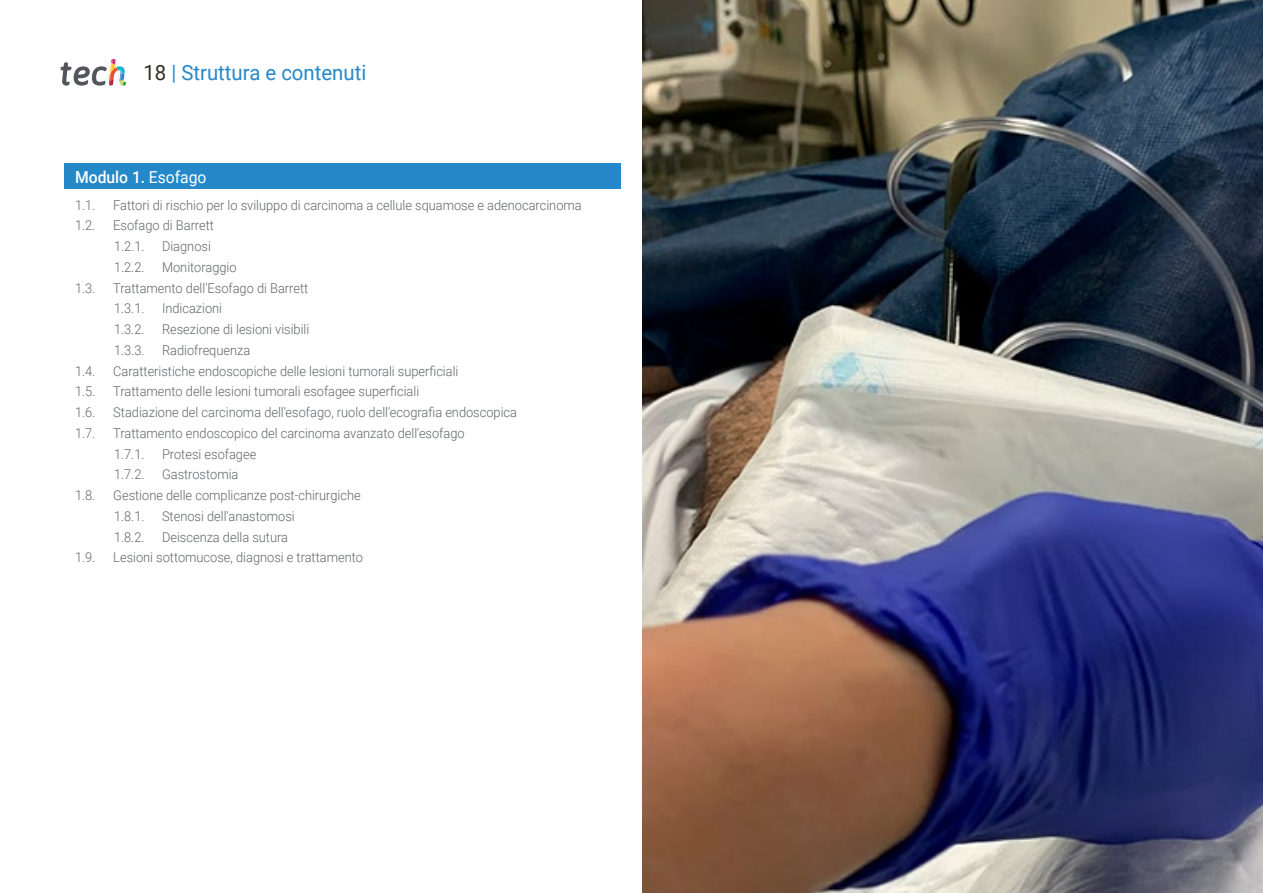
<style>
.page{position:relative;width:1263px;height:893px;background:#fff}
.page>*{position:absolute;margin:0;border:0;box-sizing:border-box;transform-origin:0 0}
.t1{font:21px "Roboto";color:#2488c9}
.t2{font:500 16.5px "Roboto";color:#fff;scale:.95 1}
.t3{font:300 13.5px/20.7px "Roboto";color:#61646a;scale:.95 1}
.s1{color:#312e20}
.s2{font-weight:400}
</style>
<div class="page">
<div style="left:64px;top:164px;width:557px;height:25px;background:#2488c9"></div>
<img style="left:642px;top:0;width:621px;height:893px">
<svg style="left:61px;top:59px;width:65px;height:27px"></svg>
<h1 class="t1" style="left:144px;top:57px;width:224px"><span class="s1">18</span> | Struttura e contenuti</h1>
<p class="t2" style="left:75px;top:165px;width:140px">Modulo 1. <span class="s2">Esofago</span></p>
<p class="t3" style="left:75px;top:194px;width:23px">1.1.</p>
<p class="t3" style="left:113px;top:194px;width:495px">Fattori di rischio per lo sviluppo di carcinoma a cellule squamose e adenocarcinoma</p>
<p class="t3" style="left:75px;top:215px;width:23px">1.2.</p>
<p class="t3" style="left:113px;top:215px;width:108px">Esofago di Barrett<br>1.2.1.</p>
<p class="t3" style="left:162px;top:236px;width:53px">Diagnosi</p>
<p class="t3" style="left:114px;top:256px;width:34px">1.2.2.</p>
<p class="t3" style="left:162px;top:256px;width:80px">Monitoraggio</p>
<p class="t3" style="left:75px;top:277px;width:23px">1.3.</p>
<p class="t3" style="left:113px;top:277px;width:207px">Trattamento dell'Esofago di Barrett<br>1.3.1.</p>
<p class="t3" style="left:162px;top:298px;width:65px">Indicazioni</p>
<p class="t3" style="left:114px;top:318px;width:34px">1.3.2.</p>
<p class="t3" style="left:162px;top:318px;width:157px">Resezione di lesioni visibili</p>
<p class="t3" style="left:114px;top:339px;width:34px">1.3.3.</p>
<p class="t3" style="left:162px;top:339px;width:94px">Radiofrequenza</p>
<p class="t3" style="left:75px;top:360px;width:23px">1.4.</p>
<p class="t3" style="left:113px;top:360px;width:365px">Caratteristiche endoscopiche delle lesioni tumorali superficiali</p>
<p class="t3" style="left:75px;top:381px;width:23px">1.5.</p>
<p class="t3" style="left:113px;top:381px;width:323px">Trattamento delle lesioni tumorali esofagee superficiali</p>
<p class="t3" style="left:75px;top:401px;width:23px">1.6.</p>
<p class="t3" style="left:113px;top:401px;width:426px">Stadiazione del carcinoma dell'esofago, ruolo dell'ecografia endoscopica</p>
<p class="t3" style="left:75px;top:422px;width:23px">1.7.</p>
<p class="t3" style="left:113px;top:422px;width:371px">Trattamento endoscopico del carcinoma avanzato dell'esofago<br>1.7.1.</p>
<p class="t3" style="left:162px;top:443px;width:101px">Protesi esofagee</p>
<p class="t3" style="left:114px;top:464px;width:34px">1.7.2.</p>
<p class="t3" style="left:162px;top:464px;width:82px">Gastrostomia</p>
<p class="t3" style="left:75px;top:484px;width:23px">1.8.</p>
<p class="t3" style="left:113px;top:484px;width:262px">Gestione delle complicanze post-chirurgiche<br>1.8.1.</p>
<p class="t3" style="left:162px;top:505px;width:141px">Stenosi dell'anastomosi</p>
<p class="t3" style="left:114px;top:526px;width:34px">1.8.2.</p>
<p class="t3" style="left:162px;top:526px;width:134px">Deiscenza della sutura</p>
<p class="t3" style="left:75px;top:547px;width:23px">1.9.</p>
<p class="t3" style="left:113px;top:547px;width:264px">Lesioni sottomucose, diagnosi e trattamento</p>
</div>
